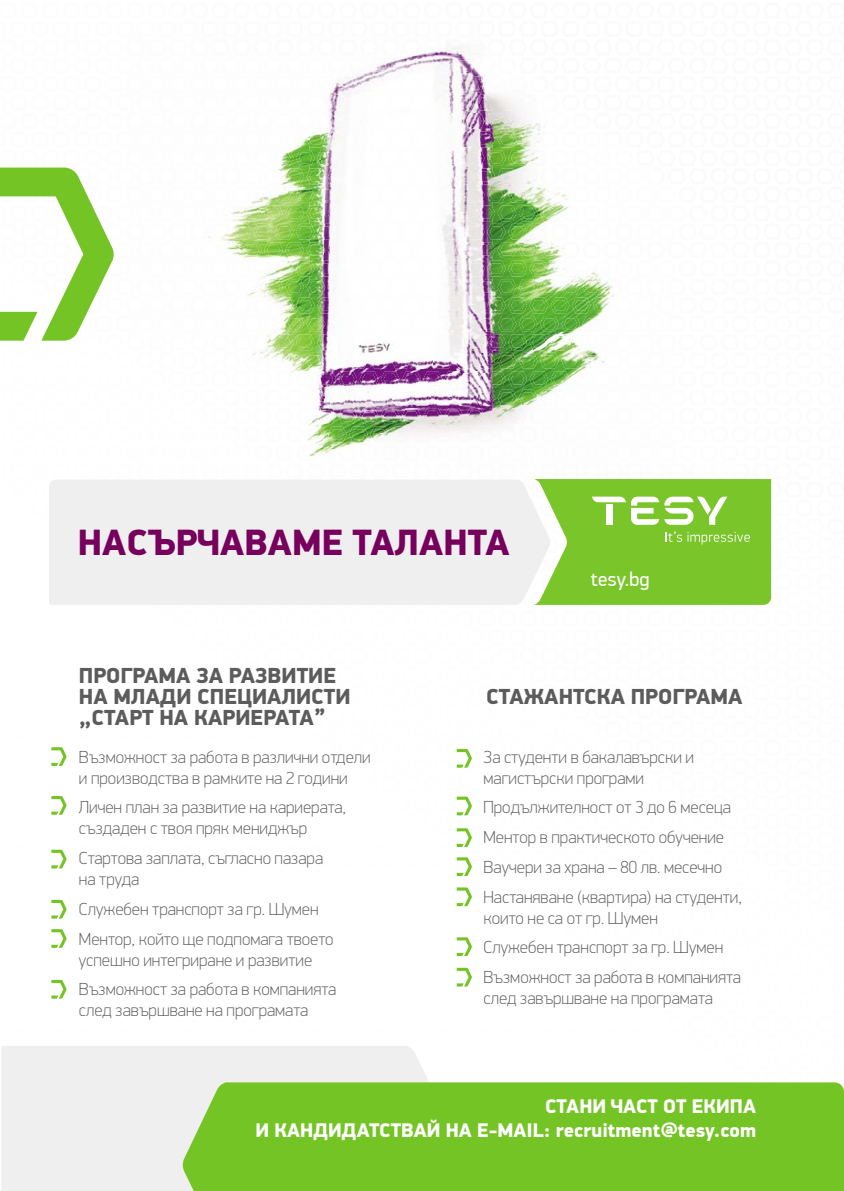
<style>
.page{position:relative;width:844px;height:1191px;background:#fff}
.page>*{position:absolute;margin:0;border:0;box-sizing:border-box;transform-origin:0 0}
.t1{font:900 36.75px "PF Din Display Pro";color:#78005d}
.t2{font:900 21.88px/21px "PF Din Display Pro";color:#5c5c5c}
.t3{font:20.12px "PF Din Display Pro";color:#fff}
.t4{font:900 19.78px/23.8px "PF Din Display Pro";color:#fff;text-align:right}
.t5{font:100 17.5px/29.8px "PF Din Display Pro";color:#5c5c5c}
</style>
<div class="page">
<img style="left:208px;top:224px;width:130px;height:16px">
<img style="left:231px;top:205px;width:102px;height:16px">
<img style="left:251px;top:187px;width:90px;height:16px">
<img style="left:281px;top:177px;width:55px;height:7px">
<img style="left:247px;top:279px;width:88px;height:16px">
<img style="left:265px;top:261px;width:72px;height:15px">
<img style="left:226px;top:242px;width:335px;height:16px">
<img style="left:252px;top:353px;width:160px;height:16px">
<img style="left:265px;top:334px;width:126px;height:16px">
<img style="left:280px;top:316px;width:50px;height:16px">
<img style="left:310px;top:408px;width:92px;height:16px">
<img style="left:319px;top:390px;width:93px;height:15px">
<img style="left:312px;top:445px;width:35px;height:2px">
<img style="left:771px;top:555px;width:1px;height:16px">
<img style="left:492px;top:350px;width:105px;height:77px">
<img style="left:278px;top:55px;width:214px;height:122px">
<img style="left:309px;top:447px;width:33px;height:11px">
<img style="left:418px;top:45px;width:47px;height:10px">
<img style="left:402px;top:113px;width:139px;height:16px">
<img style="left:412px;top:95px;width:106px;height:16px">
<img style="left:402px;top:76px;width:90px;height:16px">
<img style="left:349px;top:58px;width:143px;height:16px">
<img style="left:412px;top:168px;width:124px;height:16px">
<img style="left:402px;top:150px;width:137px;height:16px">
<img style="left:412px;top:132px;width:128px;height:15px">
<img style="left:442px;top:224px;width:100px;height:16px">
<img style="left:446px;top:205px;width:123px;height:16px">
<img style="left:451px;top:187px;width:116px;height:16px">
<img style="left:447px;top:297px;width:163px;height:16px">
<img style="left:448px;top:279px;width:167px;height:16px">
<img style="left:447px;top:261px;width:151px;height:15px">
<img style="left:285px;top:242px;width:273px;height:16px">
<img style="left:412px;top:353px;width:193px;height:16px">
<img style="left:449px;top:334px;width:140px;height:16px">
<img style="left:448px;top:316px;width:151px;height:16px">
<img style="left:497px;top:426px;width:100px;height:1px">
<img style="left:402px;top:408px;width:195px;height:16px">
<img style="left:412px;top:390px;width:185px;height:15px">
<img style="left:307px;top:426px;width:188px;height:16px">
<div style="left:1px;top:1046px;width:428px;height:145px;background:#efefef"></div>
<svg style="left:0;top:168px;width:114px;height:173px"></svg>
<div style="left:49px;top:480px;width:484px;height:125px;background:#efefef"></div>
<svg style="left:533px;top:479px;width:238px;height:126px;background:#8ecd4a"></svg>
<svg style="left:51px;top:747px;width:16px;height:19px"></svg>
<svg style="left:456px;top:749px;width:16px;height:18px"></svg>
<svg style="left:456px;top:796px;width:16px;height:19px"></svg>
<svg style="left:456px;top:828px;width:16px;height:19px"></svg>
<svg style="left:456px;top:857px;width:16px;height:19px"></svg>
<svg style="left:456px;top:887px;width:16px;height:19px"></svg>
<svg style="left:456px;top:937px;width:16px;height:19px"></svg>
<svg style="left:456px;top:967px;width:16px;height:19px"></svg>
<svg style="left:51px;top:796px;width:16px;height:18px"></svg>
<svg style="left:51px;top:849px;width:16px;height:19px"></svg>
<svg style="left:51px;top:900px;width:16px;height:18px"></svg>
<svg style="left:51px;top:929px;width:16px;height:19px"></svg>
<svg style="left:51px;top:980px;width:16px;height:18px"></svg>
<div style="left:182px;top:1082px;width:661px;height:109px;background:#75c425"></div>
<h1 class="t1" style="left:78px;top:520px;width:433px">НАСЪРЧАВАМЕ ТАЛАНТА</h1>
<p class="t3" style="left:590px;top:571px;width:60px">tesy.bg</p>
<p class="t2" style="left:79px;top:665px;width:273px">ПРОГРАМА ЗА РАЗВИТИЕ<br>НА МЛАДИ СПЕЦИАЛИСТИ „СТАРТ НА КАРИЕРАТА”</p>
<p class="t5" style="left:79px;top:748px;width:293px;line-height:21px">Възможност за работа в различни отдели и производства в рамките на 2 години</p>
<p class="t5" style="left:79px;top:798px;width:268px;line-height:21px">Личен план за развитие на кариерата, създаден с твоя пряк мениджър</p>
<p class="t5" style="left:79px;top:849px;width:246px;line-height:21px">Стартова заплата, съгласно пазара на труда</p>
<p class="t5" style="left:79px;top:896px;width:256px">Служебен транспорт за гр. Шумен<br>Ментор, който ще подпомага твоето</p>
<p class="t5" style="left:79px;top:946px;width:259px">успешно интегриране и развитие<br>Възможност за работа в компанията</p>
<p class="t5" style="left:79px;top:997px;width:231px">след завършване на програмата</p>
<p class="t2" style="left:486px;top:686px;width:258px">СТАЖАНТСКА ПРОГРАМА</p>
<p class="t5" style="left:483px;top:748px;width:212px;line-height:21px">За студенти в бакалавърски и магистърски програми</p>
<p class="t5" style="left:483px;top:794px;width:260px">Продължителност от 3 до 6 месеца Ментор в практическото обучение Ваучери за храна – 80 лв. месечно Настаняване (квартира) на студенти,</p>
<p class="t5" style="left:483px;top:904px;width:259px">които не са от гр. Шумен<br>Служебен транспорт за гр. Шумен<br>Възможност за работа в компанията</p>
<p class="t5" style="left:483px;top:985px;width:231px">след завършване на програмата</p>
<p class="t4" style="left:255px;top:1094px;width:502px">СТАНИ ЧАСТ ОТ ЕКИПА<br>И КАНДИДАТСТВАЙ НА E-MAIL: recruitment@tesy.com</p>
</div>
